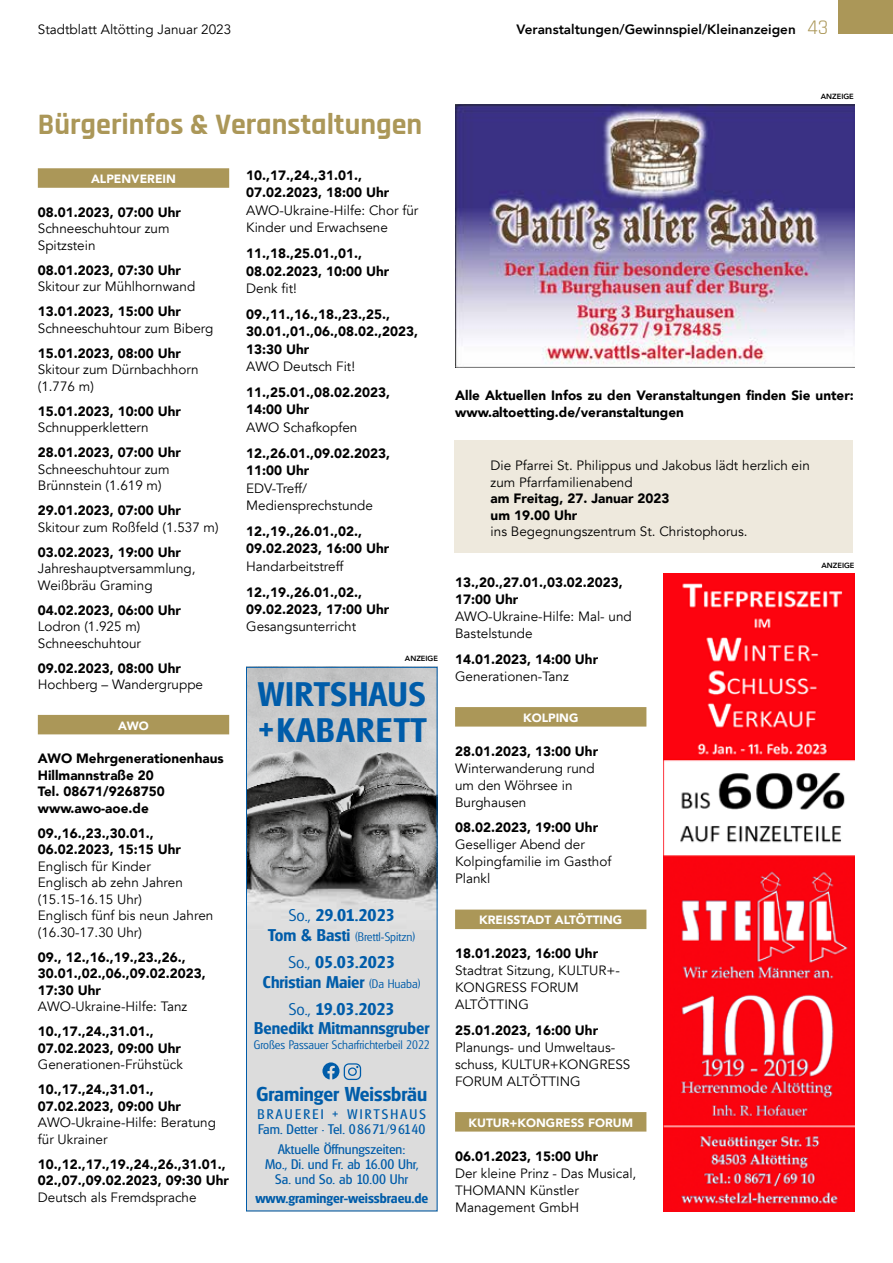
<style>
.page{position:relative;width:893px;height:1263px;background:#fff}
.page>*{position:absolute;margin:0;border:0;box-sizing:border-box;transform-origin:0 0}
.t1{font:33px/36px "Glasgow Serial Bold";letter-spacing:.03em;color:#005ca9}
.t2{font:700 30px "Rajdhani";color:#ab9758}
.t3{font:19.5px "Glasgow Serial Bold";color:#005ca9}
.t4{font:16.5px/19.8px "Glasgow Serial Bold";color:#005ca9;text-align:center}
.t5{font:13.5px/16.5px "Avenir";color:#000}
.t6{font:900 13.5px/16.5px "Avenir";color:#000}
.t7{font:13.5px/15px "Glasgow Serial Regular";color:#005ca9;text-align:center}
.t8{font:13.5px/15px "Glasgow Serial Regular";letter-spacing:.1em;color:#005ca9}
.t9{font:800 13.5px "Avenir";color:#000}
.t10{font:13.5px "Glasgow Serial Bold";color:#005ca9}
.t11{font:900 12px "Avenir";color:#fff}
.t12{font:12px "Glasgow Serial Light Regular";color:#005ca9}
.t13{font:800 7.5px "Avenir";color:#000}
.s1{font-family:"Rajdhani";font-weight:400;font-size:21px;color:#ab9758}
.s2{font-family:"Glasgow Serial Light Regular"}
.s3{font-family:"Glasgow Serial Bold";font-size:16.5px}
.s4{font-family:"Glasgow Serial Light Regular";font-size:12px}
</style>
<div class="page">
<div style="left:838px;top:0;width:55px;height:34px;background:#ab9758"></div>
<div style="left:38px;top:168px;width:191px;height:20px;background:#ab9758"></div>
<div style="left:38px;top:715px;width:191px;height:19px;background:#ab9758"></div>
<img style="left:455px;top:105px;width:399px;height:262px">
<div style="left:455px;top:707px;width:191px;height:19px;background:#ab9758"></div>
<div style="left:455px;top:909px;width:191px;height:20px;background:#ab9758"></div>
<div style="left:455px;top:1112px;width:191px;height:19px;background:#ab9758"></div>
<div style="left:454px;top:440px;width:399px;height:113px;background:#eee9dd"></div>
<img style="left:663px;top:574px;width:192px;height:638px">
<div style="left:246px;top:667px;width:191px;height:544px;background:#dcdcdc"></div>
<img style="left:248px;top:669px;width:187px;height:243px">
<div style="left:246px;top:667px;width:191px;height:544px;border:1px solid #005ca9"></div>
<svg style="left:322px;top:1062px;width:39px;height:18px"></svg>
<p class="t5" style="left:38px;top:21px;width:195px">Stadtblatt Altötting Januar 2023</p>
<p class="t9" style="left:516px;top:19px;width:313px">Veranstaltungen/Gewinnspiel/Kleinanzeigen <span class="s1">43</span></p>
<h2 class="t2" style="left:38px;top:106px;width:386px">Bürgerinfos &amp; Veranstaltungen</h2>
<p class="t11" style="left:91px;top:169px;width:86px">ALPENVEREIN</p>
<p class="t6" style="left:38px;top:203px;width:145px">08.01.2023, 07:00 Uhr</p>
<p class="t5" style="left:38px;top:220px;width:133px">Schneeschuhtour zum<br>Spitzstein</p>
<p class="t6" style="left:38px;top:261px;width:145px">08.01.2023, 07:30 Uhr</p>
<p class="t5" style="left:38px;top:278px;width:159px">Skitour zur Mühlhornwand</p>
<p class="t6" style="left:38px;top:303px;width:145px">13.01.2023, 15:00 Uhr</p>
<p class="t5" style="left:38px;top:320px;width:177px">Schneeschuhtour zum Biberg</p>
<p class="t6" style="left:38px;top:344px;width:145px">15.01.2023, 08:00 Uhr</p>
<p class="t5" style="left:38px;top:361px;width:162px">Skitour zum Dürnbachhorn (1.776 m)</p>
<p class="t6" style="left:38px;top:402px;width:145px">15.01.2023, 10:00 Uhr</p>
<p class="t5" style="left:38px;top:419px;width:112px">Schnupperklettern</p>
<p class="t6" style="left:38px;top:444px;width:145px">28.01.2023, 07:00 Uhr</p>
<p class="t5" style="left:38px;top:461px;width:133px">Schneeschuhtour zum<br>Brünnstein (1.619 m)</p>
<p class="t6" style="left:38px;top:502px;width:145px">29.01.2023, 07:00 Uhr</p>
<p class="t5" style="left:38px;top:519px;width:182px">Skitour zum Roßfeld (1.537 m)</p>
<p class="t6" style="left:38px;top:543px;width:145px">03.02.2023, 19:00 Uhr</p>
<p class="t5" style="left:38px;top:560px;width:159px">Jahreshauptversammlung,<br>Weißbräu Graming</p>
<p class="t6" style="left:38px;top:601px;width:145px">04.02.2023, 06:00 Uhr</p>
<p class="t5" style="left:38px;top:618px;width:105px">Lodron (1.925 m)<br>Schneeschuhtour</p>
<p class="t6" style="left:38px;top:659px;width:145px">09.02.2023, 08:00 Uhr</p>
<p class="t5" style="left:38px;top:676px;width:167px">Hochberg – Wandergruppe</p>
<p class="t11" style="left:118px;top:715px;width:32px">AWO</p>
<p class="t6" style="left:38px;top:750px;width:187px">AWO Mehrgenerationenhaus<br>Hillmannstraße 20<br>Tel. 08671/9268750 www.awo-aoe.de</p>
<p class="t6" style="left:38px;top:824px;width:145px">09.,16.,23.,30.01.,<br>06.02.2023, 15:15 Uhr</p>
<p class="t5" style="left:38px;top:858px;width:177px">Englisch für Kinder<br>Englisch ab zehn Jahren (15.15-16.15 Uhr)<br>Englisch fünf bis neun Jahren (16.30-17.30 Uhr)</p>
<p class="t6" style="left:38px;top:948px;width:169px">09., 12.,16.,19.,23.,26.,<br>30.01.,02.,06.,09.02.2023,<br>17:30 Uhr</p>
<p class="t5" style="left:38px;top:999px;width:151px">AWO-Ukraine-Hilfe: Tanz</p>
<p class="t6" style="left:38px;top:1023px;width:145px">10.,17.,24.,31.01.,<br>07.02.2023, 09:00 Uhr</p>
<p class="t5" style="left:38px;top:1057px;width:147px">Generationen-Frühstück</p>
<p class="t6" style="left:38px;top:1081px;width:145px">10.,17.,24.,31.01.,<br>07.02.2023, 09:00 Uhr</p>
<p class="t5" style="left:38px;top:1115px;width:180px">AWO-Ukraine-Hilfe: Beratung für Ukrainer</p>
<p class="t6" style="left:38px;top:1155px;width:193px">10.,12.,17.,19.,24.,26.,31.01.,<br>02.,07.,09.02.2023, 09:30 Uhr</p>
<p class="t5" style="left:38px;top:1189px;width:160px">Deutsch als Fremdsprache</p>
<p class="t6" style="left:246px;top:166px;width:145px;line-height:17.4px">10.,17.,24.,31.01.,<br>07.02.2023, 18:00 Uhr</p>
<p class="t5" style="left:246px;top:202px;width:174px;line-height:17.4px">AWO-Ukraine-Hilfe: Chor für<br>Kinder und Erwachsene</p>
<p class="t6" style="left:246px;top:244px;width:145px;line-height:17.4px">11.,18.,25.01.,01.,<br>08.02.2023, 10:00 Uhr</p>
<p class="t5" style="left:246px;top:280px;width:52px">Denk fit!</p>
<p class="t6" style="left:246px;top:305px;width:173px;line-height:17.4px">09.,11.,16.,18.,23.,25.,<br>30.01.,01.,06.,08.02.,2023,<br>13:30 Uhr</p>
<p class="t5" style="left:246px;top:358px;width:110px">AWO Deutsch Fit!</p>
<p class="t6" style="left:246px;top:383px;width:145px;line-height:17.4px">11.,25.01.,08.02.2023,<br>14:00 Uhr</p>
<p class="t5" style="left:246px;top:419px;width:113px">AWO Schafkopfen</p>
<p class="t6" style="left:246px;top:444px;width:145px;line-height:17.4px">12.,26.01.,09.02.2023,<br>11:00 Uhr</p>
<p class="t5" style="left:246px;top:479px;width:128px;line-height:17.4px">EDV-Treff/<br>Mediensprechstunde</p>
<p class="t6" style="left:246px;top:522px;width:145px;line-height:17.4px">12.,19.,26.01.,02.,<br>09.02.2023, 16:00 Uhr</p>
<p class="t5" style="left:246px;top:558px;width:99px">Handarbeitstreff</p>
<p class="t6" style="left:246px;top:583px;width:145px;line-height:17.4px">12.,19.,26.01.,02.,<br>09.02.2023, 17:00 Uhr</p>
<p class="t5" style="left:246px;top:619px;width:111px">Gesangsunterricht</p>
<p class="t13" style="left:405px;top:652px;width:35px">ANZEIGE</p>
<h1 class="t1" style="left:257px;top:676px;width:171px">WIRTSHAUS +KABARETT</h1>
<p class="t4" style="left:289px;top:905px;width:108px"><span class="s2">So.,</span> 29.01.2023</p>
<p class="t12" style="left:268px;top:929px;width:149px"><span class="s3">Tom &amp; Basti</span> (Brettl-Spitzn)</p>
<p class="t4" style="left:263px;top:952px;width:159px"><span class="s2">So.,</span> 05.03.2023<br>Christian Maier <span class="s4">(Da Huaba)</span></p>
<p class="t4" style="left:254px;top:998px;width:177px"><span class="s2">So.,</span> 19.03.2023<br>Benedikt Mitmannsgruber</p>
<p class="t12" style="left:254px;top:1038px;width:178px">Großes Passauer Scharfrichterbeil 2022</p>
<h3 class="t3" style="left:256px;top:1082px;width:172px">Graminger Weissbräu</h3>
<p class="t8" style="left:258px;top:1107px;width:170px">BRAUEREI + WIRTSHAUS<br>Fam. Detter · Tel. 08671/96140</p>
<p class="t7" style="left:265px;top:1141px;width:155px">Aktuelle Öffnungszeiten:<br>Mo., Di. und Fr. ab 16.00 Uhr,<br>Sa. und So. ab 10.00 Uhr</p>
<p class="t10" style="left:255px;top:1190px;width:174px">www.graminger-weissbraeu.de</p>
<p class="t13" style="left:821px;top:90px;width:35px">ANZEIGE</p>
<p class="t6" style="left:455px;top:387px;width:400px">Alle Aktuellen Infos zu den Veranstaltungen finden Sie unter: www.altoetting.de/veranstaltungen</p>
<p class="t5" style="left:491px;top:457px;width:321px">Die Pfarrei St. Philippus und Jakobus lädt herzlich ein zum Pfarrfamilienabend</p>
<p class="t6" style="left:491px;top:490px;width:180px">am Freitag, 27. Januar 2023 um 19.00 Uhr</p>
<p class="t5" style="left:491px;top:523px;width:258px">ins Begegnungszentrum St. Christophorus.</p>
<p class="t6" style="left:455px;top:574px;width:169px;line-height:17px">13.,20.,27.01.,03.02.2023,<br>17:00 Uhr</p>
<p class="t5" style="left:455px;top:609px;width:178px;line-height:17px">AWO-Ukraine-Hilfe: Mal- und<br>Bastelstunde</p>
<p class="t6" style="left:455px;top:651px;width:145px">14.01.2023, 14:00 Uhr</p>
<p class="t5" style="left:455px;top:668px;width:115px">Generationen-Tanz</p>
<p class="t11" style="left:523px;top:707px;width:57px">KOLPING</p>
<p class="t6" style="left:455px;top:743px;width:145px">28.01.2023, 13:00 Uhr</p>
<p class="t5" style="left:455px;top:760px;width:141px;line-height:17px">Winterwanderung rund um den Wöhrsee in<br>Burghausen</p>
<p class="t6" style="left:455px;top:819px;width:145px">08.02.2023, 19:00 Uhr</p>
<p class="t5" style="left:455px;top:836px;width:158px;line-height:17px">Geselliger Abend der<br>Kolpingfamilie im Gasthof<br>Plankl</p>
<p class="t11" style="left:479px;top:910px;width:145px">KREISSTADT ALTÖTTING</p>
<p class="t6" style="left:455px;top:945px;width:145px">18.01.2023, 16:00 Uhr</p>
<p class="t5" style="left:455px;top:962px;width:166px;line-height:17px">Stadtrat Sitzung, KULTUR+-<br>KONGRESS FORUM<br>ALTÖTTING</p>
<p class="t6" style="left:455px;top:1022px;width:145px">25.01.2023, 16:00 Uhr</p>
<p class="t5" style="left:455px;top:1039px;width:177px;line-height:17px">Planungs- und Umweltaus&shy;schuss, KULTUR+KONGRESS<br>FORUM ALTÖTTING</p>
<p class="t11" style="left:468px;top:1112px;width:166px">KUTUR+KONGRESS FORUM</p>
<p class="t6" style="left:455px;top:1148px;width:145px">06.01.2023, 15:00 Uhr</p>
<p class="t5" style="left:455px;top:1165px;width:183px;line-height:17px">Der kleine Prinz - Das Musical,<br>THOMANN Künstler<br>Management GmbH</p>
<p class="t13" style="left:821px;top:559px;width:35px">ANZEIGE</p>
</div>
